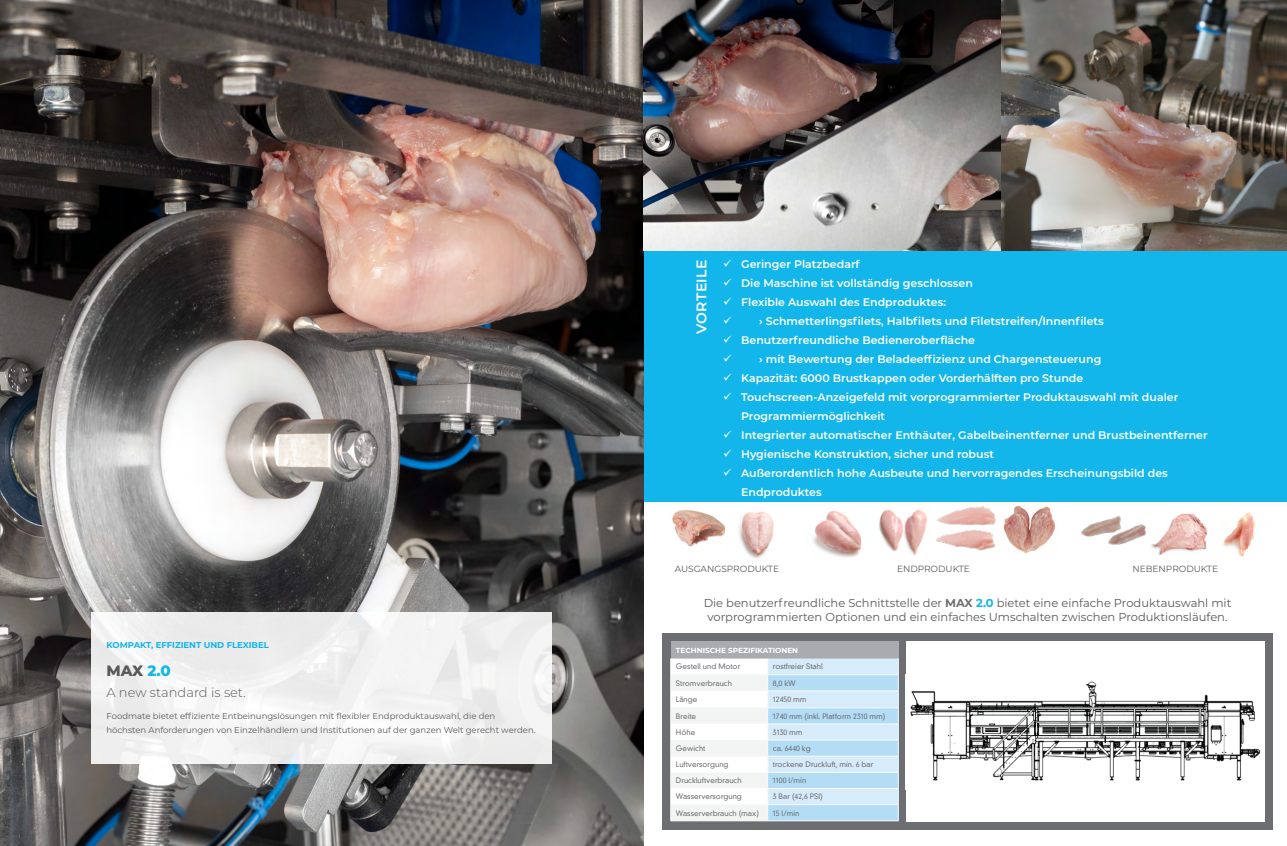
<style>
.page{position:relative;width:1287px;height:846px;background:#fff}
.page>*{position:absolute;margin:0;border:0;box-sizing:border-box;transform-origin:0 0}
.t1{font:800 15px "Montserrat";color:#58595b}
.t2{font:600 14px "Montserrat";letter-spacing:.02em;color:#fff}
.t3{font:300 13px "Montserrat";color:#58595b}
.t4{font:11.5px/13.8px "Montserrat";color:#58595b;text-align:center}
.t5{font:600 11px/19px "Montserrat";color:#fff}
.t6{font:9px "Montserrat";color:#58595b}
.t7{font:8.5px/14px "Montserrat";color:#58595b}
.t8{font:700 8.5px "Montserrat";color:#13b6ea}
.t9{font:300 7.4px "DIN Neuzeit Grotesk LT Pro";color:#6d6e71}
.t10{font:700 7.4px "Montserrat";color:#fff}
.s1{color:#13b6ea}
.s2{font-weight:700;color:#6d6e71}
.s3{font-weight:700;color:#13b6ea}
</style>
<div class="page">
<div style="left:662px;top:633px;width:611px;height:196px;background:#6d6e71"></div>
<div style="left:671px;top:641px;width:227px;height:18px;background:#a9abae"></div>
<hr style="left:671px;top:821px;width:97px;height:1px;background:#fff">
<hr style="left:768px;top:821px;width:130px;height:1px;background:#fff">
<svg style="left:671px;top:659px;width:228px;height:162px;background:#ddeef8"></svg>
<img style="left:644px;top:0;width:643px;height:250px">
<div style="left:644px;top:252px;width:643px;height:250px;background:#13b6ea"></div>
<img style="left:672px;top:510px;width:53px;height:37px">
<img style="left:739px;top:511px;width:35px;height:48px">
<img style="left:813px;top:509px;width:115px;height:49px">
<img style="left:936px;top:506px;width:60px;height:45px">
<img style="left:1003px;top:506px;width:52px;height:48px">
<img style="left:1081px;top:516px;width:65px;height:29px">
<img style="left:1223px;top:512px;width:33px;height:45px">
<img style="left:1150px;top:513px;width:58px;height:42px">
<div style="left:906px;top:641px;width:358px;height:180px;background:#fff"></div>
<img style="left:910px;top:681px;width:351px;height:100px">
<img style="left:0;top:0;width:644px;height:846px">
<div style="left:92px;top:612px;width:460px;height:151px;background:#f1f1f1"></div>
<p class="t8" style="left:106px;top:639px;width:164px">KOMPAKT, EFFIZIENT UND FLEXIBEL</p>
<h1 class="t1" style="left:106px;top:660px;width:66px">MAX <span class="s1">2.0</span></h1>
<p class="t3" style="left:106px;top:683px;width:141px">A new standard is set.</p>
<p class="t7" style="left:106px;top:708px;width:431px">Foodmate bietet effiziente Entbeinungslösungen mit flexibler Endproduktauswahl, die den höchsten Anforderungen von Einzelhändlern und Institutionen auf der ganzen Welt gerecht werden.</p>
<p class="t2" style="left:692px;top:334px;width:75px;rotate:-90deg">VORTEILE</p>
<p class="t5" style="left:741px;top:254px;width:233px">Geringer Platzbedarf<br>Die Maschine ist vollständig geschlossen<br>Flexible Auswahl des Endproduktes:</p>
<p class="t5" style="left:741px;top:311px;width:364px;text-indent:18px">› Schmetterlingsfilets, Halbfilets und Filetstreifen/Innenfilets<br>Benutzerfreundliche Bedieneroberfläche</p>
<p class="t5" style="left:741px;top:349px;width:468px;text-indent:18px">› mit Bewertung der Beladeeffizienz und Chargensteuerung<br>Kapazität: 6000 Brustkappen oder Vorderhälften pro Stunde Touchscreen-Anzeigefeld mit vorprogrammierter Produktauswahl mit dualer Programmiermöglichkeit<br>Integrierter automatischer Enthäuter, Gabelbeinentferner und Brustbeinentferner Hygienische Konstruktion, sicher und robust<br>Außerordentlich hohe Ausbeute und hervorragendes Erscheinungsbild des Endproduktes</p>
<p class="t6" style="left:675px;top:562px;width:106px">AUSGANGSPRODUKTE</p>
<p class="t6" style="left:897px;top:562px;width:74px">ENDPRODUKTE</p>
<p class="t6" style="left:1133px;top:562px;width:87px">NEBENPRODUKTE</p>
<p class="t4" style="left:704px;top:596px;width:529px">Die benutzerfreundliche Schnittstelle der <span class="s2">MAX</span> <span class="s3">2.0</span> bietet eine einfache Produktauswahl mit vorprogrammierten Optionen und ein einfaches Umschalten zwischen Produktionsläufen.</p>
<p class="t10" style="left:676px;top:645px;width:124px">TECHNISCHE SPEZIFIKATIONEN</p>
<p class="t9" style="left:676px;top:662px;width:66px">Gestell und Motor</p>
<p class="t9" style="left:773px;top:662px;width:51px">rostfreier Stahl</p>
<p class="t9" style="left:676px;top:679px;width:57px">Stromverbrauch</p>
<p class="t9" style="left:773px;top:679px;width:24px">8,0 kW</p>
<p class="t9" style="left:676px;top:695px;width:23px">Länge</p>
<p class="t9" style="left:773px;top:695px;width:35px">12450 mm</p>
<p class="t9" style="left:676px;top:712px;width:22px">Breite</p>
<p class="t9" style="left:773px;top:712px;width:114px">1740 mm (inkl. Platform 2310 mm)</p>
<p class="t9" style="left:676px;top:728px;width:21px">Höhe</p>
<p class="t9" style="left:773px;top:728px;width:31px">3130 mm</p>
<p class="t9" style="left:676px;top:744px;width:31px">Gewicht</p>
<p class="t9" style="left:773px;top:744px;width:39px">ca. 6440 kg</p>
<p class="t9" style="left:676px;top:760px;width:54px">Luftversorgung</p>
<p class="t9" style="left:773px;top:760px;width:102px">trockene Druckluft, min. 6 bar</p>
<p class="t9" style="left:676px;top:776px;width:67px">Druckluftverbrauch</p>
<p class="t9" style="left:773px;top:776px;width:35px">1100 l/min</p>
<p class="t9" style="left:676px;top:792px;width:68px">Wasserversorgung</p>
<p class="t9" style="left:773px;top:792px;width:51px">3 Bar (42,6 PSI)</p>
<p class="t9" style="left:676px;top:808px;width:84px">Wasserverbrauch (max)</p>
<p class="t9" style="left:773px;top:808px;width:28px">15 l/min</p>
</div>
